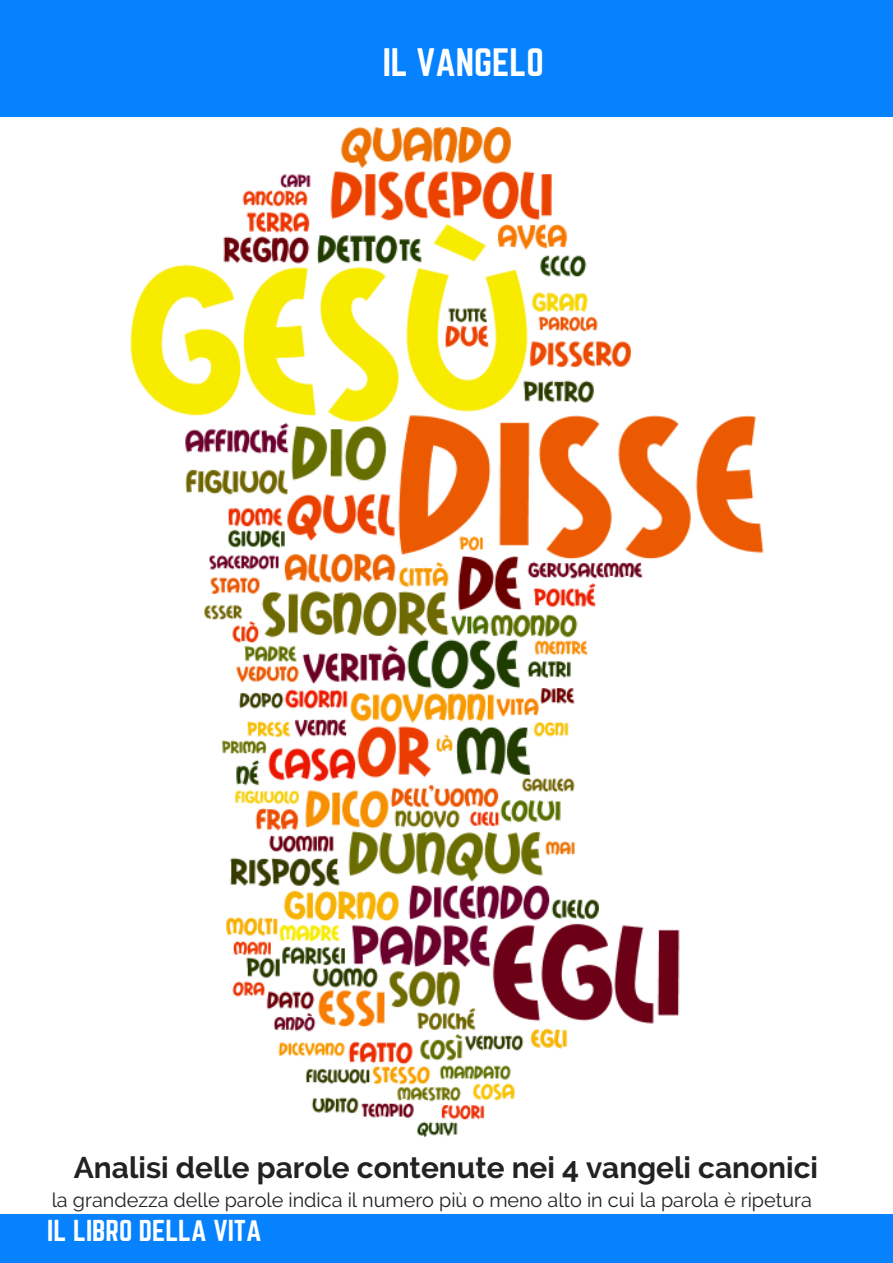
<style>
.page{position:relative;width:893px;height:1263px;background:#fff}
.page>*{position:absolute;margin:0;border:0;box-sizing:border-box;transform-origin:0 0}
.t1{font:34.8px "Norwester";color:#fff}
.t2{font:700 29.85px "Raleway";color:#222}
.t3{font:26.55px "Norwester";color:#fff}
.t4{font:19.8px "Raleway";color:#222}
</style>
<div class="page">
<div style="left:0;top:0;width:893px;height:117px;background:#0682ff"></div>
<div style="left:0;top:1214px;width:893px;height:49px;background:#0682ff"></div>
<img style="left:130px;top:127px;width:634px;height:1009px">
<h1 class="t1" style="left:383px;top:45px;width:163px">IL VANGELO</h1>
<h2 class="t2" style="left:74px;top:1150px;width:746px">Analisi delle parole contenute nei 4 vangeli canonici</h2>
<p class="t4" style="left:52px;top:1188px;width:762px">la grandezza delle parole indica il numero più o meno alto in cui la parola è ripetura</p>
<h3 class="t3" style="left:47px;top:1218px;width:216px">IL LIBRO DELLA VITA</h3>
</div>
